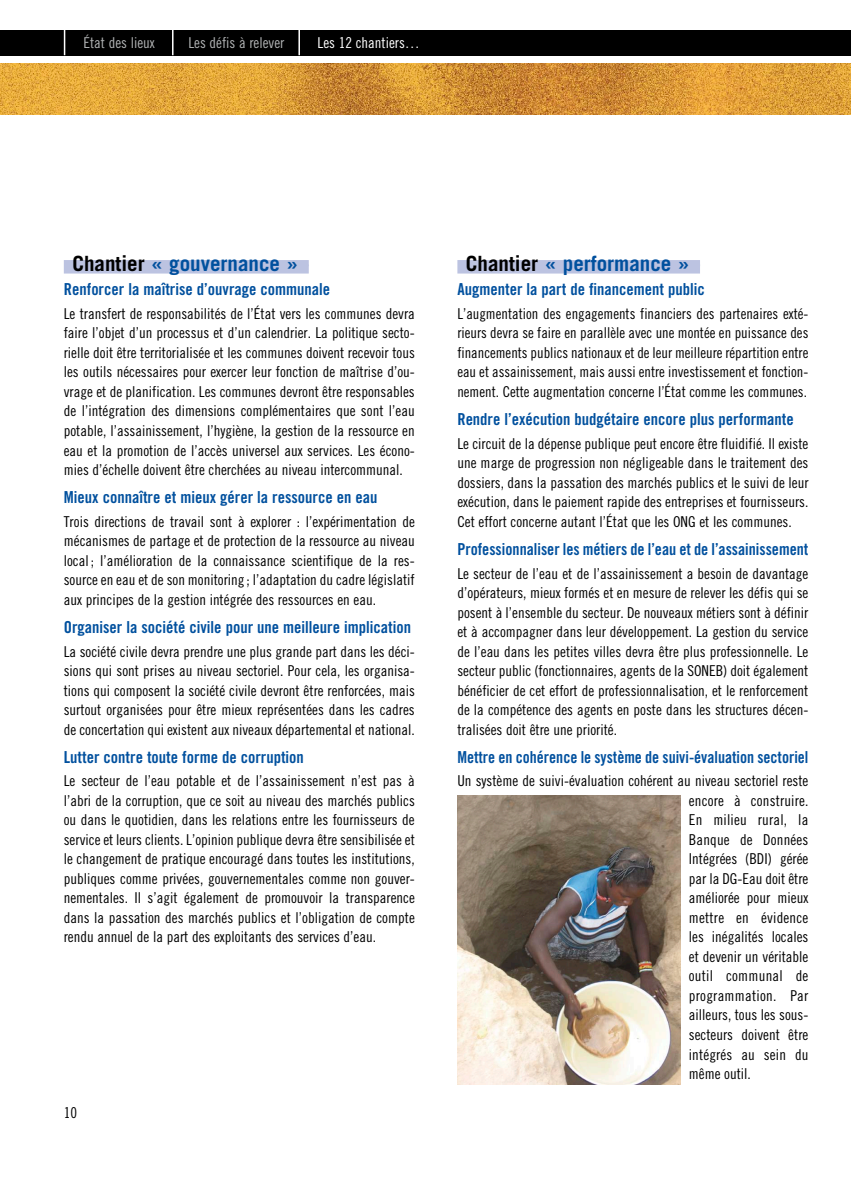
<style>
.page{position:relative;width:851px;height:1191px;background:#fff}
.page>*{position:absolute;margin:0;border:0;box-sizing:border-box;transform-origin:0 0}
.t1{font:700 21px "Trade Gothic";color:#00509e}
.t2{font:16.5px "Trade Gothic Bold Cond Twenty";color:#00509e}
.t3{font:16.5px "Trade Gothic Bold Cond Twenty";color:#00509e;scale:.96 1}
.t4{font:15px/19.5px "Trade Gothic Cond Eighteen";color:#000;text-align:justify}
.t5{font:15px "Trade Gothic Cond Eighteen";color:#b1b3b4}
.t6{font:15px "Trade Gothic Cond Eighteen";color:#fff}
.s1{color:#000}
.s2{color:#bcc3e1}
</style>
<div class="page">
<img style="left:0;top:64px;width:850px;height:51px">
<div style="left:0;top:30px;width:850px;height:25px;background:#000"></div>
<div style="left:457px;top:260px;width:243px;height:13px;background:#bcc3e1"></div>
<div style="left:64px;top:260px;width:245px;height:13px;background:#bcc3e1"></div>
<svg style="left:172px;top:30px;width:1px;height:25px"></svg>
<hr style="left:298px;top:30px;width:2px;height:25px;background:#fff">
<svg style="left:64px;top:30px;width:1px;height:25px"></svg>
<img style="left:457px;top:795px;width:223px;height:289px">
<p class="t5" style="left:83px;top:34px;width:73px">État des lieux</p>
<p class="t5" style="left:188px;top:34px;width:97px">Les défis à relever</p>
<p class="t6" style="left:317px;top:34px;width:104px">Les 12 chantiers…</p>
<h1 class="t1" style="left:72px;top:251px;width:238px"><span class="s1">Chantier</span> « gouvernance »<span class="s2">–</span></h1>
<p class="t2" style="left:64px;top:279px;width:268px">Renforcer la maîtrise d’ouvrage communale</p>
<p class="t4" style="left:64px;top:304px;width:352px">Le transfert de responsabilités de l’État vers les communes devra faire l’objet d’un processus et d’un calendrier. La politique secto&shy;rielle doit être territorialisée et les communes doivent recevoir tous les outils nécessaires pour exercer leur fonction de maîtrise d’ou&shy;vrage et de planification. Les communes devront être responsables de l’intégration des dimensions complémentaires que sont l’eau potable, l’assainissement, l’hygiène, la gestion de la ressource en eau et la promotion de l’accès universel aux services. Les écono&shy;mies d’échelle doivent être cherchées au niveau intercommunal.</p>
<p class="t2" style="left:64px;top:487px;width:315px">Mieux connaître et mieux gérer la ressource en eau</p>
<p class="t4" style="left:64px;top:511px;width:352px">Trois directions de travail sont à explorer : l’expérimentation de mécanismes de partage et de protection de la ressource au niveau local ; l’amélioration de la connaissance scientifique de la res&shy;source en eau et de son monitoring ; l’adaptation du cadre législatif aux principes de la gestion intégrée des ressources en eau.</p>
<p class="t2" style="left:64px;top:617px;width:348px">Organiser la société civile pour une meilleure implication</p>
<p class="t4" style="left:64px;top:641px;width:352px">La société civile devra prendre une plus grande part dans les déci&shy;sions qui sont prises au niveau sectoriel. Pour cela, les organisa&shy;tions qui composent la société civile devront être renforcées, mais surtout organisées pour être mieux représentées dans les cadres de concertation qui existent aux niveaux départemental et national.</p>
<p class="t2" style="left:64px;top:746px;width:241px">Lutter contre toute forme de corruption</p>
<p class="t4" style="left:64px;top:771px;width:352px">Le secteur de l’eau potable et de l’assainissement n’est pas à l’abri de la corruption, que ce soit au niveau des marchés publics ou dans le quotidien, dans les relations entre les fournisseurs de service et leurs clients. L’opinion publique devra être sensibilisée et le changement de pratique encouragé dans toutes les institutions, publiques comme privées, gouvernementales comme non gouver&shy;nementales. Il s’agit également de promouvoir la transparence dans la passation des marchés publics et l’obligation de compte rendu annuel de la part des exploitants des services d’eau.</p>
<p class="t4" style="left:64px;top:1102px;width:15px">10</p>
<h1 class="t1" style="left:466px;top:251px;width:235px"><span class="s1">Chantier</span> « performance »<span class="s2">–</span></h1>
<p class="t2" style="left:457px;top:279px;width:249px">Augmenter la part de financement public</p>
<p class="t4" style="left:457px;top:304px;width:352px">L’augmentation des engagements financiers des partenaires exté&shy;rieurs devra se faire en parallèle avec une montée en puissance des financements publics nationaux et de leur meilleure répartition entre eau et assainissement, mais aussi entre investissement et fonction&shy;nement. Cette augmentation concerne l’État comme les communes.</p>
<p class="t2" style="left:457px;top:409px;width:338px">Rendre l’exécution budgétaire encore plus performante</p>
<p class="t4" style="left:457px;top:433px;width:352px">Le circuit de la dépense publique peut encore être fluidifié. Il existe une marge de progression non négligeable dans le traitement des dossiers, dans la passation des marchés publics et le suivi de leur exécution, dans le paiement rapide des entreprises et fournisseurs.<br>Cet effort concerne autant l’État que les ONG et les communes.</p>
<p class="t2" style="left:457px;top:539px;width:352px">Professionnaliser les métiers de l’eau et de l’assainissement</p>
<p class="t4" style="left:457px;top:563px;width:352px">Le secteur de l’eau et de l’assainissement a besoin de davantage d’opérateurs, mieux formés et en mesure de relever les défis qui se posent à l’ensemble du secteur. De nouveaux métiers sont à définir et à accompagner dans leur développement. La gestion du service de l’eau dans les petites villes devra être plus professionnelle. Le secteur public (fonctionnaires, agents de la SONEB) doit également bénéficier de cet effort de professionnalisation, et le renforcement de la compétence des agents en poste dans les structures décen&shy;tralisées doit être une priorité.</p>
<p class="t3" style="left:457px;top:746px;width:367px">Mettre en cohérence le système de suivi-évaluation sectoriel</p>
<p class="t4" style="left:688px;top:771px;width:121px;text-indent:-231px">Un système de suivi-évaluation cohérent au niveau sectoriel reste encore à construire.<br>En milieu rural, la Banque de Données Intégrées (BDI) gérée par la DG-Eau doit être améliorée pour mieux mettre en évidence les inégalités locales et devenir un véritable outil communal de programmation. Par ailleurs, tous les sous&shy;secteurs doivent être intégrés au sein du même outil.</p>
</div>
